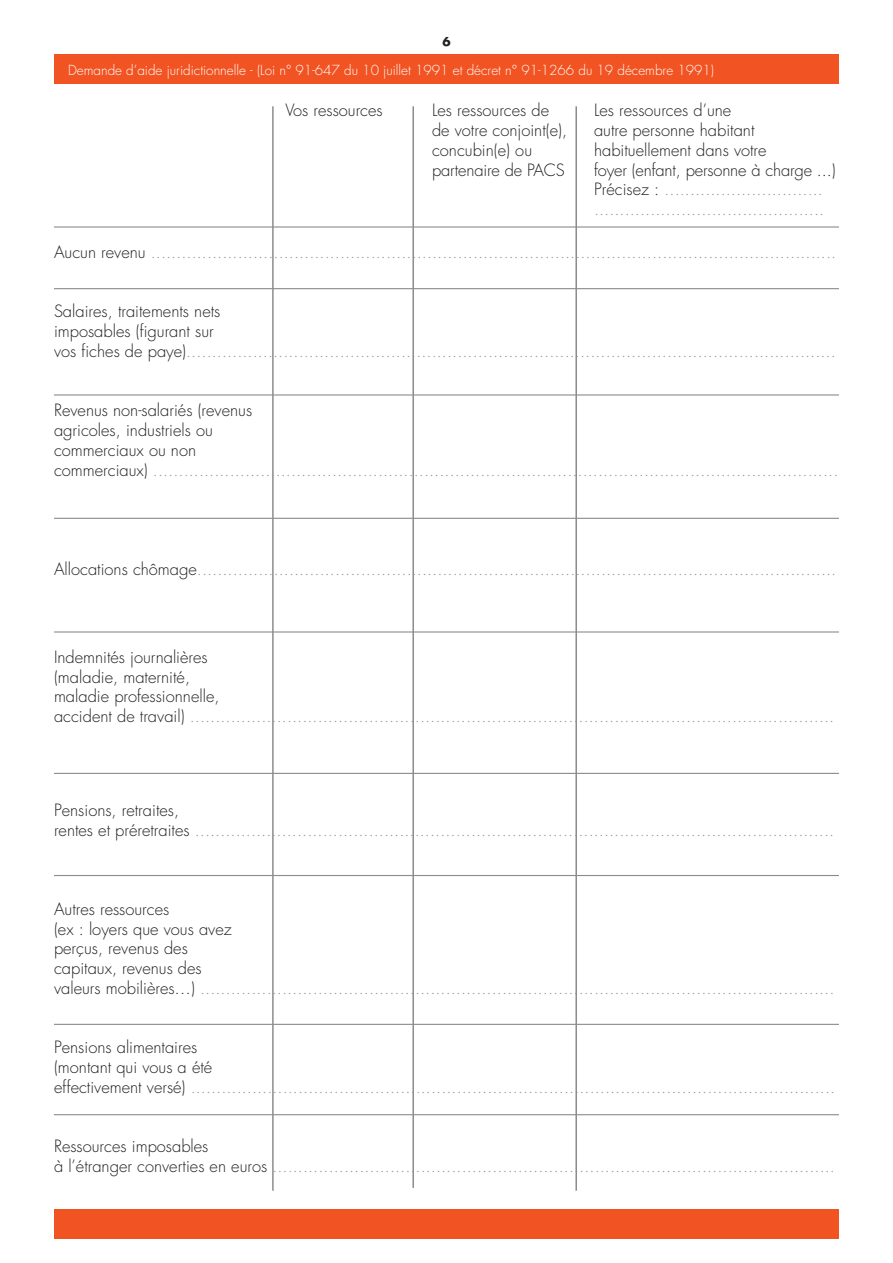
<style>
.page{position:relative;width:893px;height:1263px;background:#fff}
.page>*{position:absolute;margin:0;border:0;box-sizing:border-box;transform-origin:0 0}
.t1{font:300 16.5px "Futura";color:#939598}
.t2{font:300 16.5px "Futura";color:#231f20}
.t3{font:300 13.5px "Futura";color:#fff}
.t4{font:700 12px "Futura";color:#231f20}
.s1{color:#231f20}
</style>
<div class="page">
<div style="left:54px;top:54px;width:785px;height:30px;background:#f15422"></div>
<div style="left:54px;top:1209px;width:785px;height:29px;background:#f15422"></div>
<hr style="left:54px;top:226px;width:785px;height:2px;background:#8a8c8f">
<hr style="left:54px;top:1024px;width:785px;height:1px;background:#8a8c8f">
<hr style="left:54px;top:1114px;width:785px;height:1px;background:#8a8c8f">
<hr style="left:54px;top:875px;width:785px;height:1px;background:#8a8c8f">
<hr style="left:54px;top:773px;width:785px;height:1px;background:#8a8c8f">
<hr style="left:54px;top:631px;width:785px;height:1px;background:#8a8c8f">
<hr style="left:54px;top:518px;width:785px;height:1px;background:#8a8c8f">
<hr style="left:54px;top:288px;width:785px;height:1px;background:#8a8c8f">
<hr style="left:54px;top:394px;width:785px;height:1px;background:#8a8c8f">
<hr style="left:272px;top:106px;width:2px;height:1085px;background:#8a8c8f">
<hr style="left:575px;top:106px;width:2px;height:1085px;background:#8a8c8f">
<hr style="left:412px;top:106px;width:2px;height:1082px;background:#8a8c8f">
<p class="t4" style="left:442px;top:33px;width:10px">6</p>
<p class="t3" style="left:68px;top:61px;width:648px">Demande d’aide juridictionnelle - (Loi n° 91-647 du 10 juillet 1991 et décret n° 91-1266 du 19 décembre 1991)</p>
<p class="t2" style="left:285px;top:100px;width:99px">Vos ressources</p>
<p class="t2" style="left:432px;top:100px;width:119px">Les ressources de</p>
<p class="t2" style="left:594px;top:100px;width:139px">Les ressources d’une</p>
<p class="t2" style="left:432px;top:119px;width:137px">de votre conjoint(e),</p>
<p class="t2" style="left:594px;top:119px;width:162px">autre personne habitant</p>
<p class="t2" style="left:432px;top:139px;width:102px">concubin(e) ou</p>
<p class="t2" style="left:594px;top:139px;width:174px">habituellement dans votre</p>
<p class="t2" style="left:432px;top:159px;width:134px">partenaire de PACS</p>
<p class="t2" style="left:594px;top:159px;width:243px">foyer (enfant, personne à charge ...)</p>
<p class="t1" style="left:594px;top:179px;width:230px"><span class="s1">Précisez :</span> ...............................</p>
<p class="t1" style="left:594px;top:199px;width:232px">.............................................</p>
<p class="t1" style="left:54px;top:241px;width:784px"><span class="s1">Aucun revenu</span> ......................................................................................................................................</p>
<p class="t2" style="left:54px;top:300px;width:168px">Salaires, traitements nets</p>
<p class="t2" style="left:54px;top:320px;width:161px">imposables (figurant sur</p>
<p class="t1" style="left:54px;top:340px;width:783px"><span class="s1">vos fiches de paye)</span>...............................................................................................................................</p>
<p class="t2" style="left:54px;top:399px;width:200px">Revenus non-salariés (revenus</p>
<p class="t2" style="left:54px;top:419px;width:160px">agricoles, industriels ou</p>
<p class="t2" style="left:54px;top:439px;width:144px">commerciaux ou non</p>
<p class="t1" style="left:54px;top:459px;width:786px"><span class="s1">commerciaux)</span> ......................................................................................................................................</p>
<p class="t1" style="left:54px;top:558px;width:784px"><span class="s1">Allocations chômage</span>.............................................................................................................................</p>
<p class="t2" style="left:54px;top:646px;width:155px">Indemnités journalières</p>
<p class="t2" style="left:54px;top:666px;width:138px">(maladie, maternité,</p>
<p class="t2" style="left:54px;top:686px;width:167px">maladie professionnelle,</p>
<p class="t1" style="left:54px;top:705px;width:782px"><span class="s1">accident de travail)</span> ..............................................................................................................................</p>
<p class="t2" style="left:54px;top:799px;width:127px">Pensions, retraites,</p>
<p class="t1" style="left:54px;top:819px;width:782px"><span class="s1">rentes et préretraites</span> .............................................................................................................................</p>
<p class="t2" style="left:54px;top:898px;width:117px">Autres ressources</p>
<p class="t2" style="left:54px;top:918px;width:179px">(ex : loyers que vous avez</p>
<p class="t2" style="left:54px;top:938px;width:135px">perçus, revenus des</p>
<p class="t2" style="left:54px;top:957px;width:149px">capitaux, revenus des</p>
<p class="t1" style="left:54px;top:977px;width:782px"><span class="s1">valeurs mobilières…)</span> ............................................................................................................................</p>
<p class="t2" style="left:54px;top:1037px;width:145px">Pensions alimentaires</p>
<p class="t2" style="left:54px;top:1056px;width:160px">(montant qui vous a été</p>
<p class="t1" style="left:54px;top:1076px;width:783px"><span class="s1">effectivement versé)</span> ..............................................................................................................................</p>
<p class="t2" style="left:54px;top:1136px;width:156px">Ressources imposables</p>
<p class="t1" style="left:54px;top:1155px;width:783px"><span class="s1">à l’étranger converties en euros</span> ..............................................................................................................</p>
</div>
